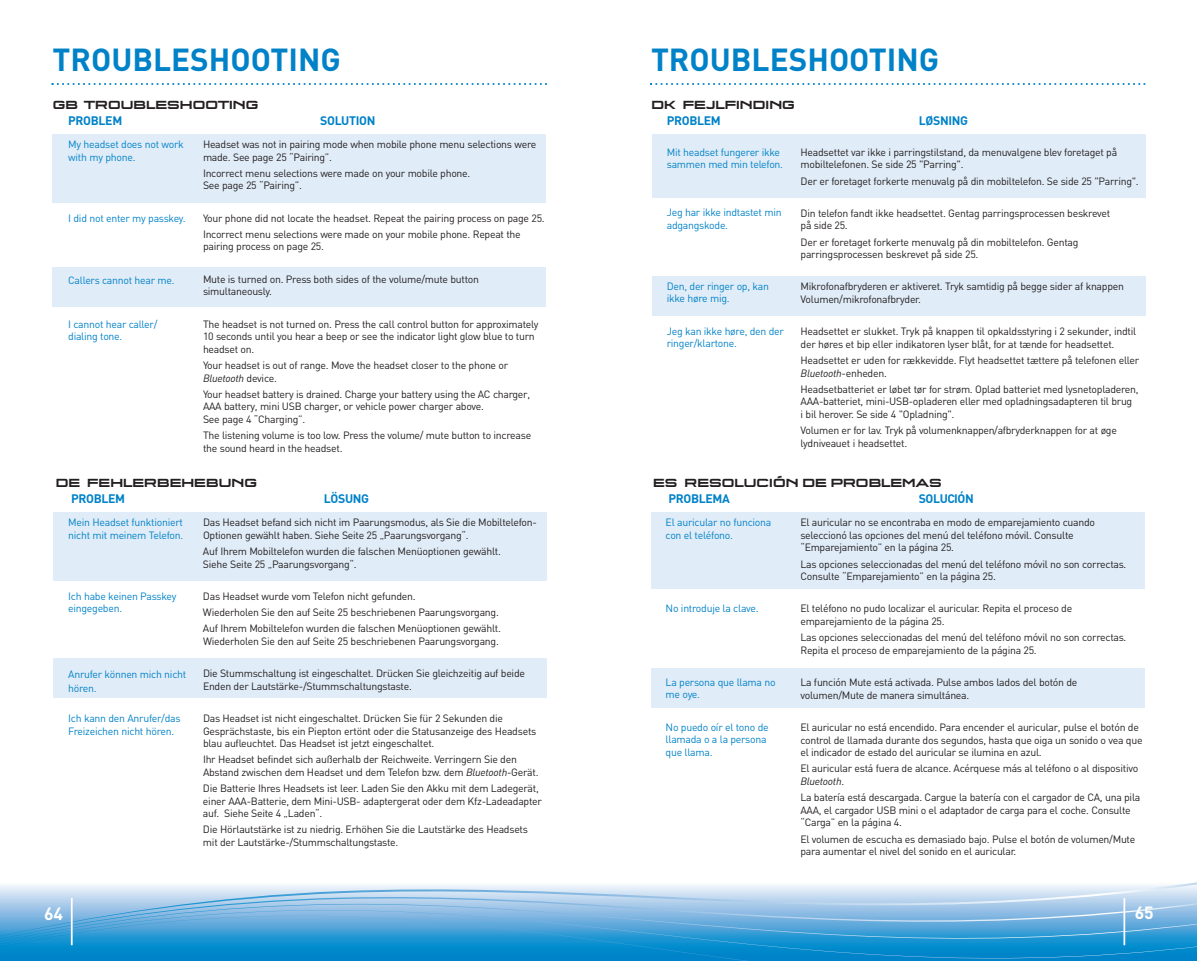
<style>
.page{position:relative;width:1197px;height:961px;background:#fff}
.page>*{position:absolute;margin:0;border:0;box-sizing:border-box;transform-origin:0 0}
.t1{font:700 31.5px "DIN";color:#0082c8}
.t2{font:700 17.5px "DIN";color:#fff}
.t3{font:700 12.25px "Q Type Ext";letter-spacing:-.05em;color:#231f20}
.t4{font:700 12.25px "DIN";color:#0082c8}
.t5{font:10.5px/12.6px "DIN";letter-spacing:-.025em;color:#231f20}
.t6{font:10.5px/12.6px "DIN";letter-spacing:-.025em;color:#0082c8}
.s1{font-style:italic}
</style>
<div class="page">
<svg style="left:0;top:882px;width:1197px;height:27px"></svg>
<svg style="left:0;top:909px;width:1197px;height:4px;background:#92bee4"></svg>
<svg style="left:0;top:913px;width:1197px;height:48px;background:#339ad4"></svg>
<svg style="left:651px;top:83px;width:494px;height:2px"></svg>
<div style="left:52px;top:134px;width:494px;height:68px;background:#e0ecf7"></div>
<div style="left:52px;top:267px;width:494px;height:40px;background:#e0ecf7"></div>
<div style="left:652px;top:134px;width:493px;height:64px;background:#e0ecf7"></div>
<div style="left:652px;top:276px;width:493px;height:40px;background:#e0ecf7"></div>
<svg style="left:52px;top:83px;width:495px;height:2px"></svg>
<div style="left:54px;top:512px;width:493px;height:69px;background:#e0ecf7"></div>
<div style="left:54px;top:658px;width:493px;height:40px;background:#e0ecf7"></div>
<div style="left:651px;top:512px;width:493px;height:77px;background:#e0ecf7"></div>
<div style="left:651px;top:668px;width:493px;height:40px;background:#e0ecf7"></div>
<hr style="left:71px;top:898px;width:2px;height:47px;background:#fff">
<hr style="left:1123px;top:898px;width:2px;height:47px;background:#fff">
<h1 class="t1" style="left:52px;top:41px;width:290px">TROUBLESHOOTING</h1>
<h1 class="t1" style="left:651px;top:41px;width:290px">TROUBLESHOOTING</h1>
<p class="t3" style="left:52px;top:101px;width:208px">GB TROUBLESHOOTING</p>
<p class="t3" style="left:651px;top:101px;width:146px">DK FEJLFINDING</p>
<p class="t4" style="left:68px;top:113px;width:56px">PROBLEM</p>
<p class="t4" style="left:320px;top:113px;width:57px">SOLUTION</p>
<p class="t6" style="left:68px;top:138px;width:117px">My headset does not work with my phone.</p>
<p class="t6" style="left:68px;top:211px;width:119px">I did not enter my passkey.</p>
<p class="t6" style="left:68px;top:273px;width:108px">Callers cannot hear me.</p>
<p class="t6" style="left:68px;top:317px;width:91px">I cannot hear caller/ dialing tone.</p>
<p class="t5" style="left:203px;top:138px;width:335px">Headset was not in pairing mode when mobile phone menu selections were made. See page 25 “Pairing”.</p>
<p class="t5" style="left:203px;top:166px;width:269px">Incorrect menu selections were made on your mobile phone.<br>See page 25 “Pairing”.</p>
<p class="t5" style="left:203px;top:209px;width:343px;line-height:16.1px">Your phone did not locate the headset. Repeat the pairing process on page 25.<br>Incorrect menu selections were made on your mobile phone. Repeat the</p>
<p class="t5" style="left:203px;top:240px;width:122px">pairing process on page 25.</p>
<p class="t5" style="left:203px;top:272px;width:278px">Mute is turned on. Press both sides of the volume/mute button simultaneously.</p>
<p class="t5" style="left:203px;top:317px;width:337px">The headset is not turned on. Press the call control button for approximately<br>10 seconds until you hear a beep or see the indicator light glow blue to turn headset on.</p>
<p class="t5" style="left:203px;top:358px;width:307px">Your headset is out of range. Move the headset closer to the phone or<br><span class="s1">Bluetooth</span> device.</p>
<p class="t5" style="left:203px;top:387px;width:329px">Your headset battery is drained. Charge your battery using the AC charger,<br>AAA battery, mini USB charger, or vehicle power charger above.<br>See page 4 “Charging”.</p>
<p class="t5" style="left:203px;top:429px;width:330px">The listening volume is too low. Press the volume/ mute button to increase the sound heard in the headset.</p>
<p class="t4" style="left:667px;top:113px;width:56px">PROBLEM</p>
<p class="t4" style="left:919px;top:113px;width:51px">LØSNING</p>
<p class="t6" style="left:667px;top:145px;width:118px">Mit headset fungerer ikke sammen med min telefon.</p>
<p class="t6" style="left:667px;top:206px;width:116px">Jeg har ikke indtastet min adgangskode.</p>
<p class="t6" style="left:667px;top:279px;width:104px">Den, der ringer op, kan ikke høre mig.</p>
<p class="t6" style="left:667px;top:324px;width:119px">Jeg kan ikke høre, den der ringer/klartone.</p>
<p class="t5" style="left:801px;top:145px;width:318px">Headsettet var ikke i parringstilstand, da menuvalgene blev foretaget på mobiltelefonen. Se side 25 "Parring".</p>
<p class="t5" style="left:801px;top:174px;width:340px">Der er foretaget forkerte menuvalg på din mobiltelefon. Se side 25 "Parring".</p>
<p class="t5" style="left:801px;top:206px;width:311px">Din telefon fandt ikke headsettet. Gentag parringsprocessen beskrevet på side 25.</p>
<p class="t5" style="left:801px;top:235px;width:279px">Der er foretaget forkerte menuvalg på din mobiltelefon. Gentag parringsprocessen beskrevet på side 25.</p>
<p class="t5" style="left:801px;top:280px;width:325px">Mikrofonafbryderen er aktiveret. Tryk samtidig på begge sider af knappen<br>Volumen/mikrofonafbryder.</p>
<p class="t5" style="left:801px;top:325px;width:337px">Headsettet er slukket. Tryk på knappen til opkaldsstyring i 2 sekunder, indtil der høres et bip eller indikatoren lyser blåt, for at tænde for headsettet.</p>
<p class="t5" style="left:801px;top:354px;width:340px">Headsettet er uden for rækkevidde. Flyt headsettet tættere på telefonen eller<br><span class="s1">Bluetooth</span>-enheden.</p>
<p class="t5" style="left:801px;top:382px;width:340px">Headsetbatteriet er løbet tør for strøm. Oplad batteriet med lysnetopladeren,<br>AAA-batteriet, mini-USB-opladeren eller med opladningsadapteren til brug<br>i bil herover. Se side 4 "Opladning".</p>
<p class="t5" style="left:801px;top:424px;width:318px">Volumen er for lav. Tryk på volumenknappen/afbryderknappen for at øge lydniveauet i headsettet.</p>
<p class="t3" style="left:653px;top:479px;width:291px">ES RESOLUCIÓN DE PROBLEMAS</p>
<p class="t5" style="left:800px;top:516px;width:296px">El auricular no se encontraba en modo de emparejamiento cuando seleccionó las opciones del menú del teléfono móvil. Consulte “Emparejamiento” en la página 25.</p>
<p class="t5" style="left:800px;top:557px;width:328px">Las opciones seleccionadas del menú del teléfono móvil no son correctas.<br>Consulte “Emparejamiento” en la página 25.</p>
<p class="t5" style="left:800px;top:602px;width:273px">El teléfono no pudo localizar el auricular. Repita el proceso de emparejamiento de la página 25.</p>
<p class="t5" style="left:800px;top:631px;width:328px">Las opciones seleccionadas del menú del teléfono móvil no son correctas.<br>Repita el proceso de emparejamiento de la página 25.</p>
<p class="t5" style="left:800px;top:676px;width:279px">La función Mute está activada. Pulse ambos lados del botón de volumen/Mute de manera simultánea.</p>
<p class="t5" style="left:800px;top:720px;width:344px">El auricular no está encendido. Para encender el auricular, pulse el botón de control de llamada durante dos segundos, hasta que oiga un sonido o vea que el indicador de estado del auricular se ilumina en azul.</p>
<p class="t5" style="left:800px;top:762px;width:339px">El auricular está fuera de alcance. Acérquese más al teléfono o al dispositivo<br><span class="s1">Bluetooth</span>.</p>
<p class="t5" style="left:800px;top:791px;width:341px">La batería está descargada. Cargue la batería con el cargador de CA, una pila<br>AAA, el cargador USB mini o el adaptador de carga para el coche. Consulte “Carga” en la página 4.</p>
<p class="t5" style="left:800px;top:832px;width:336px">El volumen de escucha es demasiado bajo. Pulse el botón de volumen/Mute para aumentar el nivel del sonido en el auricular.</p>
<p class="t3" style="left:55px;top:479px;width:203px">DE FEHLERBEHEBUNG</p>
<p class="t5" style="left:203px;top:516px;width:336px">Das Headset befand sich nicht im Paarungsmodus, als Sie die Mobiltelefon-<br>Optionen gewählt haben. Siehe Seite 25 „Paarungsvorgang“.</p>
<p class="t5" style="left:203px;top:544px;width:299px">Auf Ihrem Mobiltelefon wurden die falschen Menüoptionen gewählt.<br>Siehe Seite 25 „Paarungsvorgang“.</p>
<p class="t5" style="left:203px;top:588px;width:299px;line-height:16.1px">Das Headset wurde vom Telefon nicht gefunden.<br>Wiederholen Sie den auf Seite 25 beschriebenen Paarungsvorgang.<br>Auf Ihrem Mobiltelefon wurden die falschen Menüoptionen gewählt.</p>
<p class="t5" style="left:203px;top:634px;width:297px">Wiederholen Sie den auf Seite 25 beschriebenen Paarungsvorgang.</p>
<p class="t5" style="left:203px;top:666px;width:324px">Die Stummschaltung ist eingeschaltet. Drücken Sie gleichzeitig auf beide<br>Enden der Lautstärke-/Stummschaltungstaste.</p>
<p class="t5" style="left:203px;top:711px;width:335px">Das Headset ist nicht eingeschaltet. Drücken Sie für 2 Sekunden die<br>Gesprächstaste, bis ein Piepton ertönt oder die Statusanzeige des Headsets blau aufleuchtet. Das Headset ist jetzt eingeschaltet.</p>
<p class="t5" style="left:203px;top:753px;width:337px">Ihr Headset befindet sich außerhalb der Reichweite. Verringern Sie den<br>Abstand zwischen dem Headset und dem Telefon bzw. dem <span class="s1">Bluetooth</span>-Gerät.</p>
<p class="t5" style="left:203px;top:781px;width:340px">Die Batterie Ihres Headsets ist leer. Laden Sie den Akku mit dem Ladegerät, einer AAA-Batterie, dem Mini-USB- adaptergerat oder dem Kfz-Ladeadapter auf. Siehe Seite 4 „Laden“.</p>
<p class="t5" style="left:203px;top:823px;width:327px">Die Hörlautstärke ist zu niedrig. Erhöhen Sie die Lautstärke des Headsets mit der Lautstärke-/Stummschaltungstaste.</p>
<p class="t4" style="left:919px;top:491px;width:57px">SOLUCIÓN</p>
<p class="t4" style="left:324px;top:491px;width:47px">LÖSUNG</p>
<p class="t4" style="left:668px;top:491px;width:63px">PROBLEMA</p>
<p class="t4" style="left:71px;top:491px;width:56px">PROBLEM</p>
<p class="t6" style="left:68px;top:516px;width:117px">Mein Headset funktioniert nicht mit meinem Telefon.</p>
<p class="t6" style="left:666px;top:516px;width:107px">El auricular no funciona con el teléfono.</p>
<p class="t6" style="left:68px;top:589px;width:110px">Ich habe keinen Passkey eingegeben.</p>
<p class="t6" style="left:666px;top:602px;width:95px">No introduje la clave.</p>
<p class="t6" style="left:68px;top:667px;width:120px;line-height:14px">Anrufer können mich nicht hören.</p>
<p class="t6" style="left:68px;top:712px;width:114px">Ich kann den Anrufer/das<br>Freizeichen nicht hören.</p>
<p class="t6" style="left:666px;top:675px;width:111px">La persona que llama no me oye.</p>
<p class="t6" style="left:666px;top:720px;width:105px">No puedo oír el tono de llamada o a la persona que llama.</p>
<h2 class="t2" style="left:44px;top:903px;width:20px">64</h2>
<h2 class="t2" style="left:1135px;top:902px;width:20px">65</h2>
</div>
